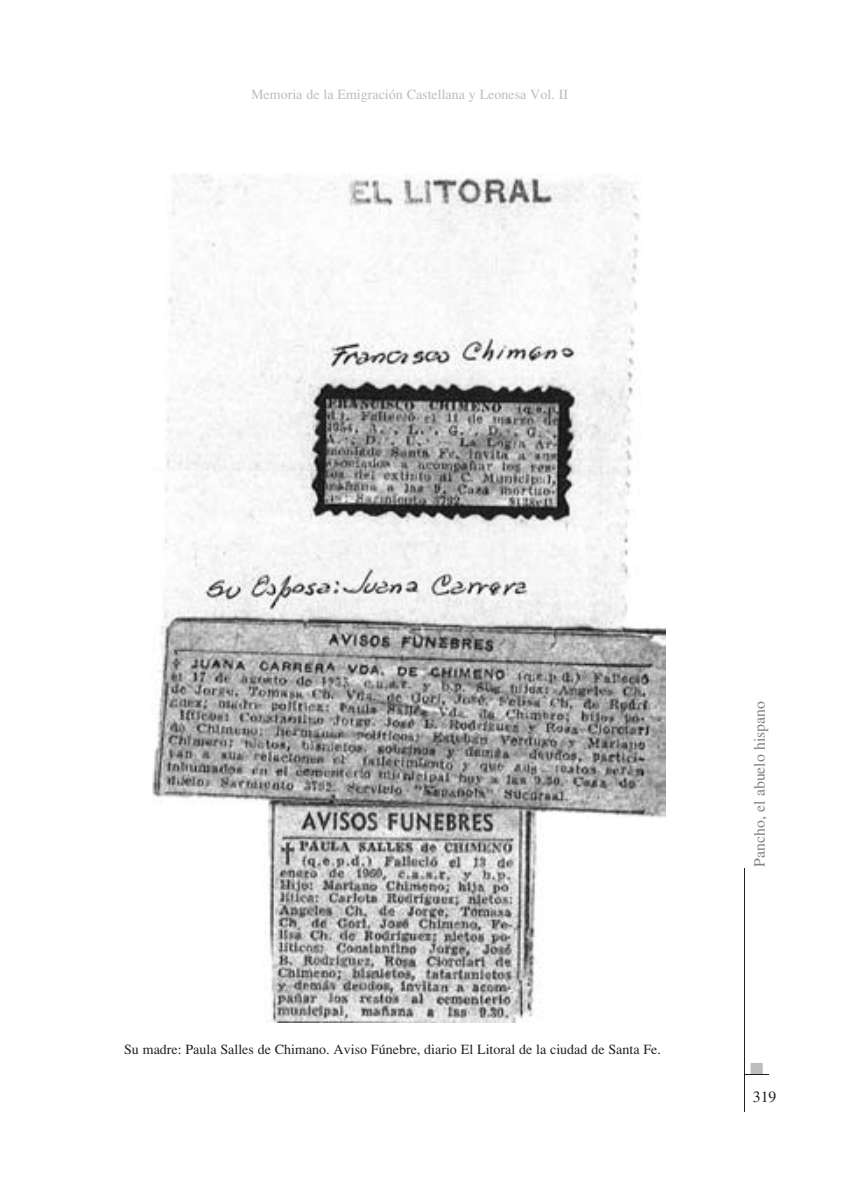
<style>
.page{position:relative;width:844px;height:1191px;background:#fff}
.page>*{position:absolute;margin:0;border:0;box-sizing:border-box;transform-origin:0 0}
.t1{font:17.5px "Zapf Dingbats ITC";color:#bcbdc0}
.t2{font:15.75px "Times";color:#808285}
.t3{font:15.75px "Times";color:#231f20}
.t4{font:14px "Times";color:#231f20}
.t5{font:14px "Times";color:#bcbdc0}
</style>
<div class="page">
<svg style="left:744px;top:1074px;width:24px;height:1px"></svg>
<hr style="left:743px;top:868px;width:1px;height:243px;background:#231f20">
<img style="left:152px;top:174px;width:513px;height:848px">
<p class="t5" style="left:251px;top:86px;width:318px">Memoria de la Emigración Castellana y Leonesa Vol. II</p>
<p class="t4" style="left:124px;top:1041px;width:538px">Su madre: Paula Salles de Chimano. Aviso Fúnebre, diario El Litoral de la ciudad de Santa Fe.</p>
<p class="t2" style="left:750px;top:866px;width:167px;rotate:-90deg">Pancho, el abuelo hispano</p>
<p class="t1" style="left:750px;top:1060px;width:15px">■</p>
<p class="t3" style="left:752px;top:1087px;width:25px">319</p>
</div>
